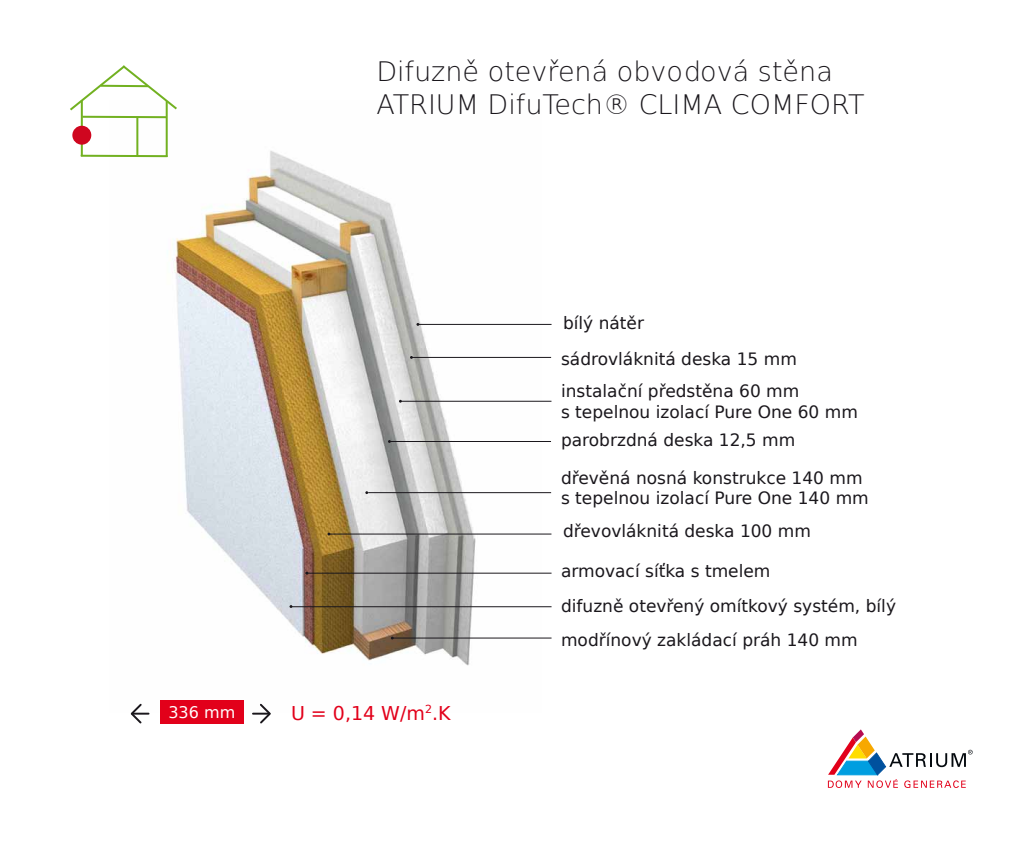
<style>
.page{position:relative;width:1015px;height:851px;background:#fff}
.page>*{position:absolute;margin:0;border:0;box-sizing:border-box;transform-origin:0 0}
.t1{font:200 27px/32.4px "DejaVu Sans";color:#1a171c}
.t2{font:19px "DejaVu Sans";color:#e2001a}
.t3{font:17px/20.4px "DejaVu Sans";color:#1a171c}
.t4{font:16px "DejaVu Sans";color:#fff}
</style>
<div class="page">
<img style="left:138px;top:119px;width:403px;height:547px">
<svg style="left:80px;top:154px;width:89px;height:4px"></svg>
<hr style="left:81px;top:100px;width:2px;height:56px;background:#72b121">
<hr style="left:166px;top:101px;width:2px;height:56px;background:#72b121">
<svg style="left:70px;top:65px;width:107px;height:54px"></svg>
<hr style="left:136px;top:117px;width:2px;height:40px;background:#72b121">
<div style="left:72px;top:126px;width:19px;height:19px;background:#cf061f;border-radius:50%"></div>
<hr style="left:392px;top:637px;width:159px;height:1px;background:#1a171c">
<hr style="left:290px;top:606px;width:261px;height:1px;background:#1a171c">
<hr style="left:305px;top:573px;width:246px;height:1px;background:#1a171c">
<hr style="left:329px;top:534px;width:222px;height:1px;background:#1a171c">
<hr style="left:368px;top:492px;width:183px;height:1px;background:#1a171c">
<hr style="left:400px;top:401px;width:151px;height:1px;background:#1a171c">
<hr style="left:411px;top:357px;width:140px;height:1px;background:#1a171c">
<hr style="left:418px;top:324px;width:133px;height:1px;background:#1a171c">
<div style="left:160px;top:700px;width:84px;height:23px;background:#e2001a"></div>
<svg style="left:130px;top:703px;width:18px;height:21px"></svg>
<svg style="left:253px;top:703px;width:18px;height:21px"></svg>
<hr style="left:389px;top:441px;width:162px;height:1px;background:#1a171c">
<svg style="left:827px;top:729px;width:145px;height:58px"></svg>
<h1 class="t1" style="left:376px;top:54px;width:489px">Difuzně otevřená obvodová stěna<br>ATRIUM DifuTech® CLIMA COMFORT</h1>
<p class="t4" style="left:168px;top:699px;width:68px">336 mm</p>
<p class="t2" style="left:291px;top:697px;width:161px">U = 0,14 W/m<sup>2</sup>.K</p>
<p class="t3" style="left:561px;top:304px;width:237px;line-height:36.3px">bílý nátěr<br>sádrovláknitá deska 15 mm</p>
<p class="t3" style="left:561px;top:380px;width:298px">instalační předstěna 60 mm<br>s tepelnou izolací Pure One 60 mm</p>
<p class="t3" style="left:561px;top:429px;width:236px">parobrzdná deska 12,5 mm</p>
<p class="t3" style="left:561px;top:467px;width:309px">dřevěná nosná konstrukce 140 mm s tepelnou izolací Pure One 140 mm</p>
<p class="t3" style="left:563px;top:520px;width:249px">dřevovláknitá deska 100 mm</p>
<p class="t3" style="left:561px;top:553px;width:336px;line-height:34.8px">armovací síťka s tmelem<br>difuzně otevřený omítkový systém, bílý</p>
<p class="t3" style="left:561px;top:629px;width:298px">modřínový zakládací práh 140 mm</p>
</div>
